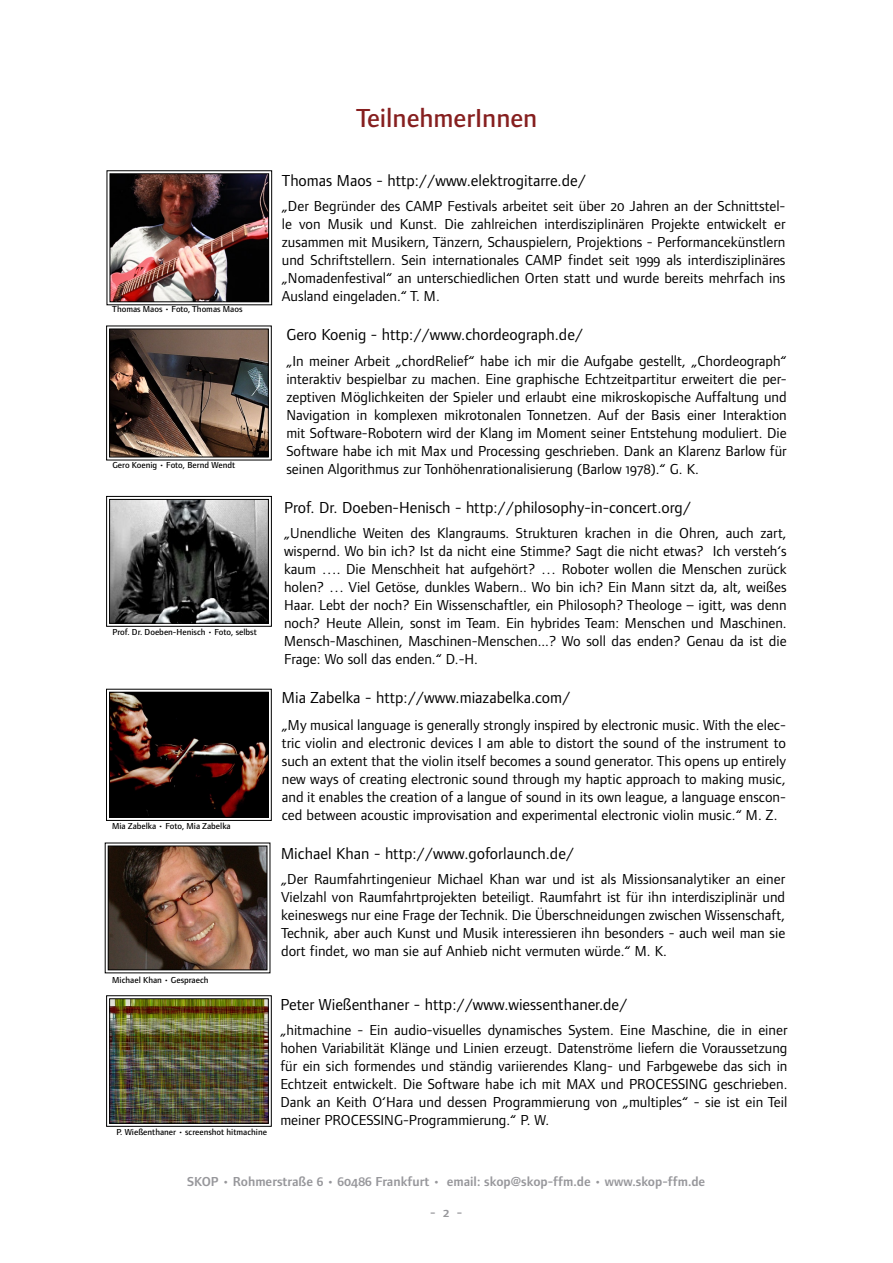
<style>
.page{position:relative;width:893px;height:1263px;background:#fff}
.page>*{position:absolute;margin:0;border:0;box-sizing:border-box;transform-origin:0 0}
.t1{font:27px "Foundry Form Sans Medium OSF";color:#861f1f}
.t2{font:16.5px "Foundry Form Sans Book OSF";color:#000}
.t3{font:15px/18px "Foundry Form Sans Book OSF";color:#000;text-align:justify}
.t4{font:13.5px "Foundry Form Sans Demi OSF";color:#97979b}
.t5{font:9px "Foundry Form Sans Medium OSF";color:#000}
</style>
<div class="page">
<img style="left:106px;top:995px;width:166px;height:132px">
<img style="left:106px;top:325px;width:166px;height:136px">
<svg style="left:106px;top:496px;width:166px;height:131px;background:#5d5d5d"></svg>
<svg style="left:106px;top:689px;width:166px;height:132px;background:#2f211d"></svg>
<img style="left:106px;top:170px;width:166px;height:135px">
<img style="left:105px;top:842px;width:166px;height:131px">
<h1 class="t1" style="left:356px;top:103px;width:183px">TeilnehmerInnen</h1>
<p class="t5" style="left:112px;top:304px;width:132px">Thomas Maos • Foto, Thomas Maos</p>
<p class="t5" style="left:112px;top:460px;width:124px">Gero Koenig • Foto, Bernd Wendt</p>
<p class="t5" style="left:112px;top:627px;width:146px">Prof. Dr. Doeben-Henisch • Foto, selbst</p>
<p class="t5" style="left:112px;top:821px;width:120px">Mia Zabelka • Foto, Mia Zabelka</p>
<p class="t5" style="left:112px;top:974px;width:98px">Michael Khan • Gespraech</p>
<p class="t5" style="left:116px;top:1127px;width:152px">P. Wießenthaner • screenshot hitmachine</p>
<p class="t2" style="left:282px;top:171px;width:306px">Thomas Maos - http://www.elektrogitarre.de/</p>
<p class="t3" style="left:282px;top:197px;width:505px">„Der Begründer des CAMP Festivals arbeitet seit über 20 Jahren an der Schnittstel&shy;le von Musik und Kunst. Die zahlreichen interdisziplinären Projekte entwickelt er zusammen mit Musikern, Tänzern, Schauspielern, Projektions - Performancekünstlern und Schriftstellern. Sein internationales CAMP findet seit 1999 als interdisziplinäres „Nomadenfestival“ an unterschiedlichen Orten statt und wurde bereits mehrfach ins Ausland eingeladen.“ T. M.</p>
<p class="t2" style="left:286px;top:325px;width:298px">Gero Koenig - http://www.chordeograph.de/</p>
<p class="t3" style="left:286px;top:351px;width:502px">„In meiner Arbeit „chordRelief“ habe ich mir die Aufgabe gestellt, „Chordeograph“ interaktiv bespielbar zu machen. Eine graphische Echtzeitpartitur erweitert die per&shy;zeptiven Möglichkeiten der Spieler und erlaubt eine mikroskopische Auffaltung und Navigation in komplexen mikrotonalen Tonnetzen. Auf der Basis einer Interaktion mit Software-Robotern wird der Klang im Moment seiner Entstehung moduliert. Die Software habe ich mit Max und Processing geschrieben. Dank an Klarenz Barlow für seinen Algorithmus zur Tonhöhenrationalisierung (Barlow 1978).“ G. K.</p>
<p class="t2" style="left:284px;top:498px;width:408px">Prof. Dr. Doeben-Henisch - http://philosophy-in-concert.org/</p>
<p class="t3" style="left:284px;top:524px;width:504px">„Unendliche Weiten des Klangraums. Strukturen krachen in die Ohren, auch zart, wispernd. Wo bin ich? Ist da nicht eine Stimme? Sagt die nicht etwas? Ich versteh‘s kaum …. Die Menschheit hat aufgehört? … Roboter wollen die Menschen zurück holen? … Viel Getöse, dunkles Wabern.. Wo bin ich? Ein Mann sitzt da, alt, weißes Haar. Lebt der noch? Ein Wissenschaftler, ein Philosoph? Theologe – igitt, was denn noch? Heute Allein, sonst im Team. Ein hybrides Team: Menschen und Maschinen.<br>Mensch-Maschinen, Maschinen-Menschen...? Wo soll das enden? Genau da ist die Frage: Wo soll das enden.“ D.-H.</p>
<p class="t2" style="left:282px;top:688px;width:290px">Mia Zabelka - http://www.miazabelka.com/</p>
<p class="t3" style="left:282px;top:716px;width:506px">„My musical language is generally strongly inspired by electronic music. With the elec&shy;tric violin and electronic devices I am able to distort the sound of the instrument to such an extent that the violin itself becomes a sound generator. This opens up entirely new ways of creating electronic sound through my haptic approach to making music, and it enables the creation of a langue of sound in its own league, a language enscon&shy;ced between acoustic improvisation and experimental electronic violin music.“ M. Z.</p>
<p class="t2" style="left:281px;top:844px;width:295px">Michael Khan - http://www.goforlaunch.de/</p>
<p class="t3" style="left:281px;top:870px;width:506px">„Der Raumfahrtingenieur Michael Khan war und ist als Missionsanalytiker an einer Vielzahl von Raumfahrtprojekten beteiligt. Raumfahrt ist für ihn interdisziplinär und keineswegs nur eine Frage der Technik. Die Überschneidungen zwischen Wissenschaft, Technik, aber auch Kunst und Musik interessieren ihn besonders - auch weil man sie dort findet, wo man sie auf Anhieb nicht vermuten würde.“ M. K.</p>
<p class="t2" style="left:280px;top:995px;width:349px">Peter Wießenthaner - http://www.wiessenthaner.de/</p>
<p class="t3" style="left:280px;top:1021px;width:509px">„hitmachine - Ein audio-visuelles dynamisches System. Eine Maschine, die in einer hohen Variabilität Klänge und Linien erzeugt. Datenströme liefern die Voraussetzung für ein sich formendes und ständig variierendes Klang- und Farbgewebe das sich in Echtzeit entwickelt. Die Software habe ich mit MAX und PROCESSING geschrieben.<br>Dank an Keith O‘Hara und dessen Programmierung von „multiples“ - sie ist ein Teil meiner PROCESSING-Programmierung.“ P. W.</p>
<p class="t4" style="left:187px;top:1174px;width:520px">SKOP • Rohmerstraße 6 • 60486 Frankfurt • email: skop@skop-ffm.de • www.skop-ffm.de</p>
<p class="t4" style="left:430px;top:1205px;width:34px">- 2 -</p>
</div>
